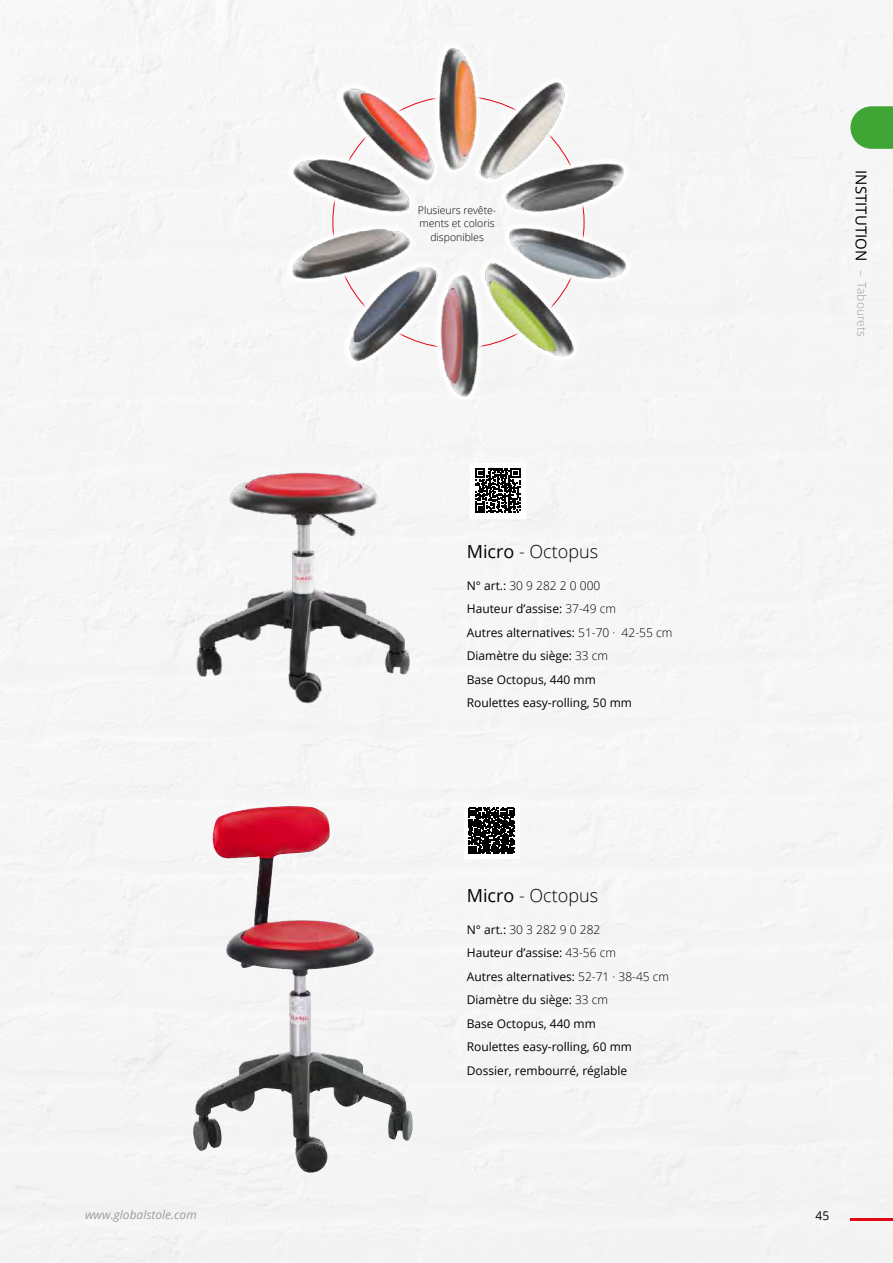
<style>
.page{position:relative;width:893px;height:1263px;background:#f5f5f5}
.page>*{position:absolute;margin:0;border:0;box-sizing:border-box;transform-origin:0 0}
.t1{font:300 18px "Open Sans";color:#000}
.t2{font:15px "Open Sans";color:#000}
.t3{font:12px/23.5px "Open Sans";color:#000}
.t4{font:italic 12px "Open Sans";color:#9d9d9c}
.t5{font:300 12px "Open Sans";color:#9d9d9c}
.t6{font:300 10.5px/13.5px "Open Sans";color:#000;text-align:center}
.s1{font-weight:400}
.s2{font-weight:300}
</style>
<div class="page">
<svg style="left:850px;top:106px;width:43px;height:43px"></svg>
<hr style="left:850px;top:1218px;width:43px;height:2px;background:#e30613">
<div style="left:470px;top:463px;width:56px;height:55px;background:#fff"></div>
<div style="left:464px;top:803px;width:55px;height:55px;background:#fff"></div>
<img style="left:192px;top:466px;width:222px;height:242px">
<img style="left:192px;top:808px;width:221px;height:365px">
<img style="left:268px;top:32px;width:381px;height:381px">
<svg style="left:468px;top:808px;width:47px;height:46px"></svg>
<svg style="left:476px;top:468px;width:44px;height:45px"></svg>
<p class="t6" style="left:418px;top:203px;width:80px">Plusieurs revête&shy;ments et coloris disponibles</p>
<p class="t2" style="left:871px;top:170px;width:92px;rotate:90deg">INSTITUTION</p>
<p class="t5" style="left:870px;top:269px;width:69px;rotate:90deg">– Tabourets</p>
<h1 class="t1" style="left:467px;top:539px;width:133px"><span class="s1">Micro</span> - Octopus</h1>
<p class="t3" style="left:467px;top:573px;width:207px">N° art.: <span class="s2">30 9 282 2 0 000<br></span>Hauteur d’assise: <span class="s2">37-49 cm<br></span>Autres alternatives: <span class="s2">51-70 · 42-55 cm<br></span>Diamètre du siège: <span class="s2">33 cm<br></span>Base Octopus, 440 mm<br>Roulettes easy-rolling, 50 mm</p>
<h1 class="t1" style="left:467px;top:883px;width:133px"><span class="s1">Micro</span> - Octopus</h1>
<p class="t3" style="left:467px;top:917px;width:204px">N° art.: <span class="s2">30 3 282 9 0 282<br></span>Hauteur d’assise: <span class="s2">43-56 cm<br></span>Autres alternatives: <span class="s2">52-71 · 38-45 cm<br></span>Diamètre du siège: <span class="s2">33 cm<br></span>Base Octopus, 440 mm<br>Roulettes easy-rolling, 60 mm<br>Dossier, rembourré, réglable</p>
<p class="t4" style="left:85px;top:1207px;width:113px">www.globalstole.com</p>
<p class="t3" style="left:815px;top:1203px;width:15px">45</p>
</div>
